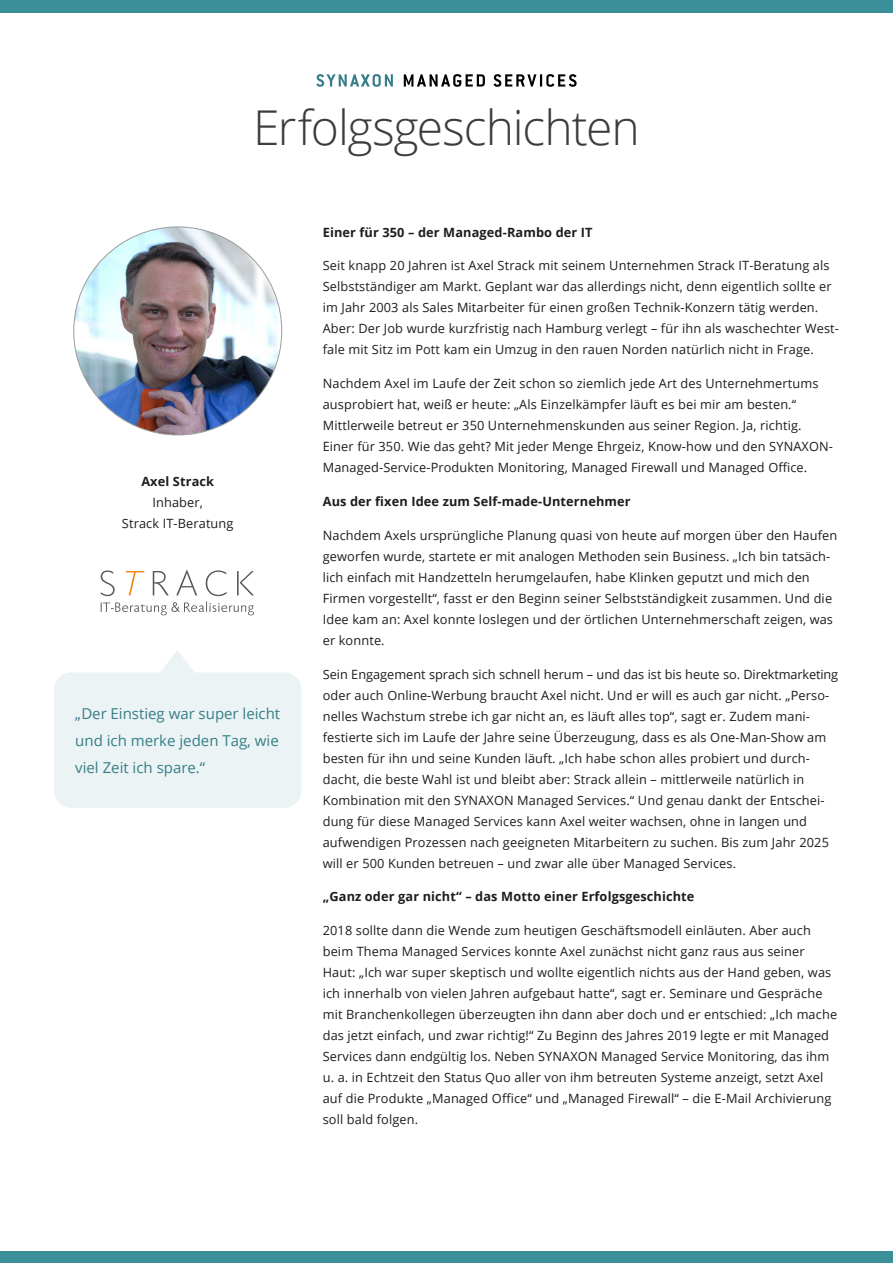
<style>
.page{position:relative;width:893px;height:1263px;background:#fff}
.page>*{position:absolute;margin:0;border:0;box-sizing:border-box;transform-origin:0 0}
.t1{font:300 48px "Open Sans";letter-spacing:-.025em;color:#3c3c3b}
.t2{font:15px/27px "Open Sans";color:#367e87;text-align:justify}
.t3{font:12.75px/21px "Open Sans";letter-spacing:.01em;color:#1d1d1b}
.t4{font:700 12.75px "Open Sans";letter-spacing:.01em;color:#1d1d1b}
</style>
<div class="page">
<div style="left:0;top:0;width:893px;height:12px;background:#3b8f99"></div>
<div style="left:0;top:1251px;width:893px;height:12px;background:#3b8f99"></div>
<svg style="left:316px;top:74px;width:77px;height:13px"></svg>
<svg style="left:404px;top:74px;width:81px;height:13px"></svg>
<svg style="left:494px;top:74px;width:83px;height:13px"></svg>
<img style="left:74px;top:227px;width:208px;height:208px;border-radius:104px">
<div style="left:54px;top:672px;width:247px;height:136px;background:#ecf3f5;border-radius:17px"></div>
<svg style="left:161px;top:650px;width:33px;height:22px"></svg>
<svg style="left:101px;top:569px;width:153px;height:27px"></svg>
<svg style="left:101px;top:602px;width:153px;height:13px"></svg>
<h1 class="t1" style="left:253px;top:94px;width:388px">Erfolgsgeschichten</h1>
<p class="t4" style="left:141px;top:472px;width:74px">Axel Strack</p>
<p class="t3" style="left:122px;top:492px;width:113px;text-align:center">Inhaber,<br>Strack IT-Beratung</p>
<p class="t2" style="left:75px;top:700px;width:206px">„Der Einstieg war super leicht und ich merke jeden Tag, wie viel Zeit ich spare.“</p>
<p class="t4" style="left:323px;top:223px;width:271px">Einer für 350 – der Managed-Rambo der IT</p>
<p class="t3" style="left:323px;top:255px;width:518px">Seit knapp 20 Jahren ist Axel Strack mit seinem Unternehmen Strack IT-Beratung als Selbstständiger am Markt. Geplant war das allerdings nicht, denn eigentlich sollte er im Jahr 2003 als Sales Mitarbeiter für einen großen Technik-Konzern tätig werden.<br>Aber: Der Job wurde kurzfristig nach Hamburg verlegt – für ihn als waschechter West&shy;fale mit Sitz im Pott kam ein Umzug in den rauen Norden natürlich nicht in Frage.</p>
<p class="t3" style="left:323px;top:373px;width:512px">Nachdem Axel im Laufe der Zeit schon so ziemlich jede Art des Unternehmertums ausprobiert hat, weiß er heute: „Als Einzelkämpfer läuft es bei mir am besten.“ Mittlerweile betreut er 350 Unternehmenskunden aus seiner Region. Ja, richtig.<br>Einer für 350. Wie das geht? Mit jeder Menge Ehrgeiz, Know-how und den SYNAXON-Managed-Service-Produkten Monitoring, Managed Firewall und Managed Office.</p>
<p class="t4" style="left:323px;top:492px;width:309px">Aus der fixen Idee zum Self-made-Unternehmer</p>
<p class="t3" style="left:323px;top:524px;width:516px">Nachdem Axels ursprüngliche Planung quasi von heute auf morgen über den Haufen geworfen wurde, startete er mit analogen Methoden sein Business. „Ich bin tatsäch&shy;lich einfach mit Handzetteln herumgelaufen, habe Klinken geputzt und mich den Firmen vorgestellt“, fasst er den Beginn seiner Selbstständigkeit zusammen. Und die Idee kam an: Axel konnte loslegen und der örtlichen Unternehmerschaft zeigen, was er konnte.</p>
<p class="t3" style="left:323px;top:663px;width:517px">Sein Engagement sprach sich schnell herum – und das ist bis heute so. Direktmarketing oder auch Online-Werbung braucht Axel nicht. Und er will es auch gar nicht. „Perso&shy;nelles Wachstum strebe ich gar nicht an, es läuft alles top“, sagt er. Zudem mani&shy;festierte sich im Laufe der Jahre seine Überzeugung, dass es als One-Man-Show am besten für ihn und seine Kunden läuft. „Ich habe schon alles probiert und durch&shy;dacht, die beste Wahl ist und bleibt aber: Strack allein – mittlerweile natürlich in Kombination mit den SYNAXON Managed Services.“ Und genau dankt der Entschei&shy;dung für diese Managed Services kann Axel weiter wachsen, ohne in langen und aufwendigen Prozessen nach geeigneten Mitarbeitern zu suchen. Bis zum Jahr 2025 will er 500 Kunden betreuen – und zwar alle über Managed Services.</p>
<p class="t4" style="left:323px;top:888px;width:373px">„Ganz oder gar nicht“ – das Motto einer Erfolgsgeschichte</p>
<p class="t3" style="left:323px;top:920px;width:516px">2018 sollte dann die Wende zum heutigen Geschäftsmodell einläuten. Aber auch beim Thema Managed Services konnte Axel zunächst nicht ganz raus aus seiner Haut: „Ich war super skeptisch und wollte eigentlich nichts aus der Hand geben, was ich innerhalb von vielen Jahren aufgebaut hatte“, sagt er. Seminare und Gespräche mit Branchenkollegen überzeugten ihn dann aber doch und er entschied: „Ich mache das jetzt einfach, und zwar richtig!“ Zu Beginn des Jahres 2019 legte er mit Managed Services dann endgültig los. Neben SYNAXON Managed Service Monitoring, das ihm u. a. in Echtzeit den Status Quo aller von ihm betreuten Systeme anzeigt, setzt Axel auf die Produkte „Managed Office“ und „Managed Firewall“ – die E-Mail Archivierung soll bald folgen.</p>
</div>
